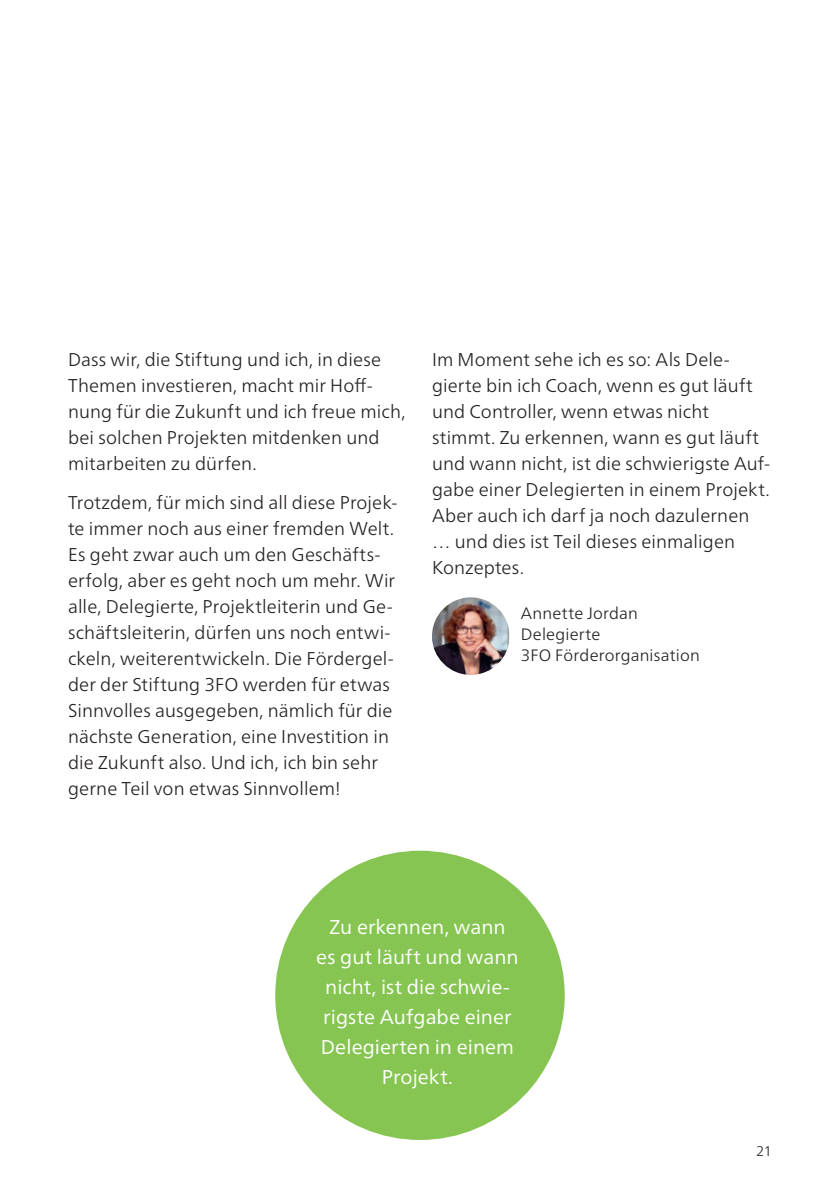
<style>
.page{position:relative;width:840px;height:1191px;background:#fff}
.page>*{position:absolute;margin:0;border:0;box-sizing:border-box;transform-origin:0 0}
.t1{font:20px/30px "Frutiger Neue LT Pro";color:#fff;text-align:center}
.t2{font:300 18.4px/26px "Frutiger Neue LT Pro";letter-spacing:.005em;color:#231f20}
.t3{font:300 16.4px/21px "Frutiger Neue LT Pro";letter-spacing:.01em;color:#231f20}
.t4{font:300 14px "Frutiger Neue LT Pro";color:#231f20}
</style>
<div class="page">
<img style="left:432px;top:597px;width:77px;height:78px;border-radius:39px">
<div style="left:275px;top:850px;width:289px;height:290px;background:#86c551;border-radius:50%"></div>
<p class="t2" style="left:68px;top:346px;width:338px">Dass wir, die Stiftung und ich, in diese Themen investieren, macht mir Hoff&shy;nung für die Zukunft und ich freue mich, bei solchen Projekten mitdenken und mitarbeiten zu dürfen.</p>
<p class="t2" style="left:68px;top:489px;width:330px">Trotzdem, für mich sind all diese Projek&shy;te immer noch aus einer fremden Welt.<br>Es geht zwar auch um den Geschäfts&shy;erfolg, aber es geht noch um mehr. Wir alle, Delegierte, Projektleiterin und Ge&shy;schäftsleiterin, dürfen uns noch entwi&shy;ckeln, weiterentwickeln. Die Fördergel&shy;der der Stiftung 3FO werden für etwas Sinnvolles ausgegeben, nämlich für die nächste Generation, eine Investition in die Zukunft also. Und ich, ich bin sehr gerne Teil von etwas Sinnvollem!</p>
<p class="t2" style="left:432px;top:346px;width:339px">Im Moment sehe ich es so: Als Dele&shy;gierte bin ich Coach, wenn es gut läuft und Controller, wenn etwas nicht stimmt. Zu erkennen, wann es gut läuft und wann nicht, ist die schwierigste Auf&shy;gabe einer Delegierten in einem Projekt.<br>Aber auch ich darf ja noch dazulernen … und dies ist Teil dieses einmaligen Konzeptes.</p>
<p class="t3" style="left:520px;top:603px;width:180px">Annette Jordan<br>Delegierte<br>3FO Förder organisation</p>
<p class="t1" style="left:316px;top:911px;width:204px">Zu erkennen, wann<br>es gut läuft und wann nicht, ist die schwie&shy;rigste Aufgabe einer<br>Delegierten in einem<br>Projekt.</p>
<p class="t4" style="left:755px;top:1142px;width:17px">21</p>
</div>
